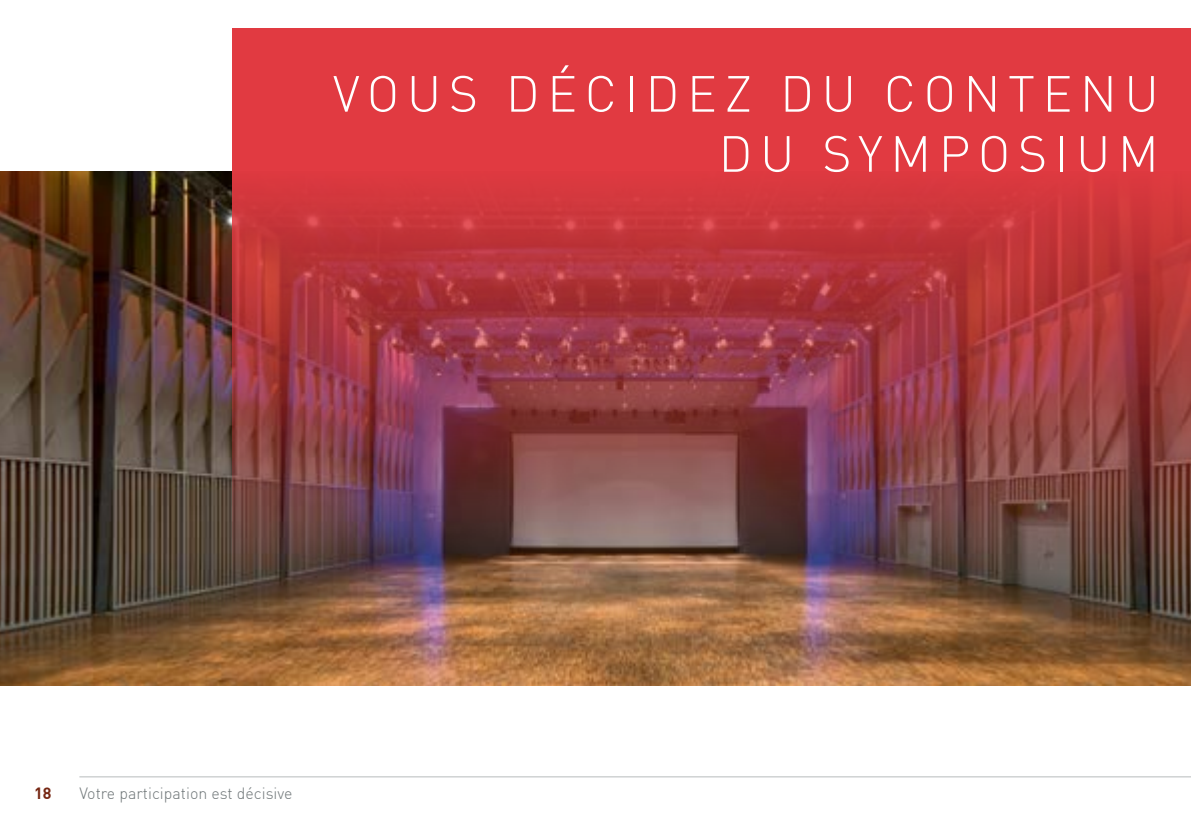
<style>
.page{position:relative;width:1191px;height:840px;background:#fff}
.page>*{position:absolute;margin:0;border:0;box-sizing:border-box;transform-origin:0 0}
.t1{font:300 50px/60px "DIN";letter-spacing:.15em;color:#fff;text-align:right}
.t2{font:300 16px "DIN";color:#6f7678}
.t3{font:700 16px "DIN";color:#762713}
</style>
<div class="page">
<hr style="left:79px;top:776px;width:1112px;height:1px;background:#6f7678">
<img style="left:0;top:172px;width:232px;height:513px">
<img style="left:232px;top:28px;width:959px;height:657px">
<p class="t1" style="left:333px;top:63px;width:827px">VOUS DÉCIDEZ DU CONTENU<br>DU SYMPOSIUM</p>
<p class="t3" style="left:34px;top:782px;width:19px">18</p>
<p class="t2" style="left:79px;top:783px;width:215px">Votre participation est décisive</p>
</div>
